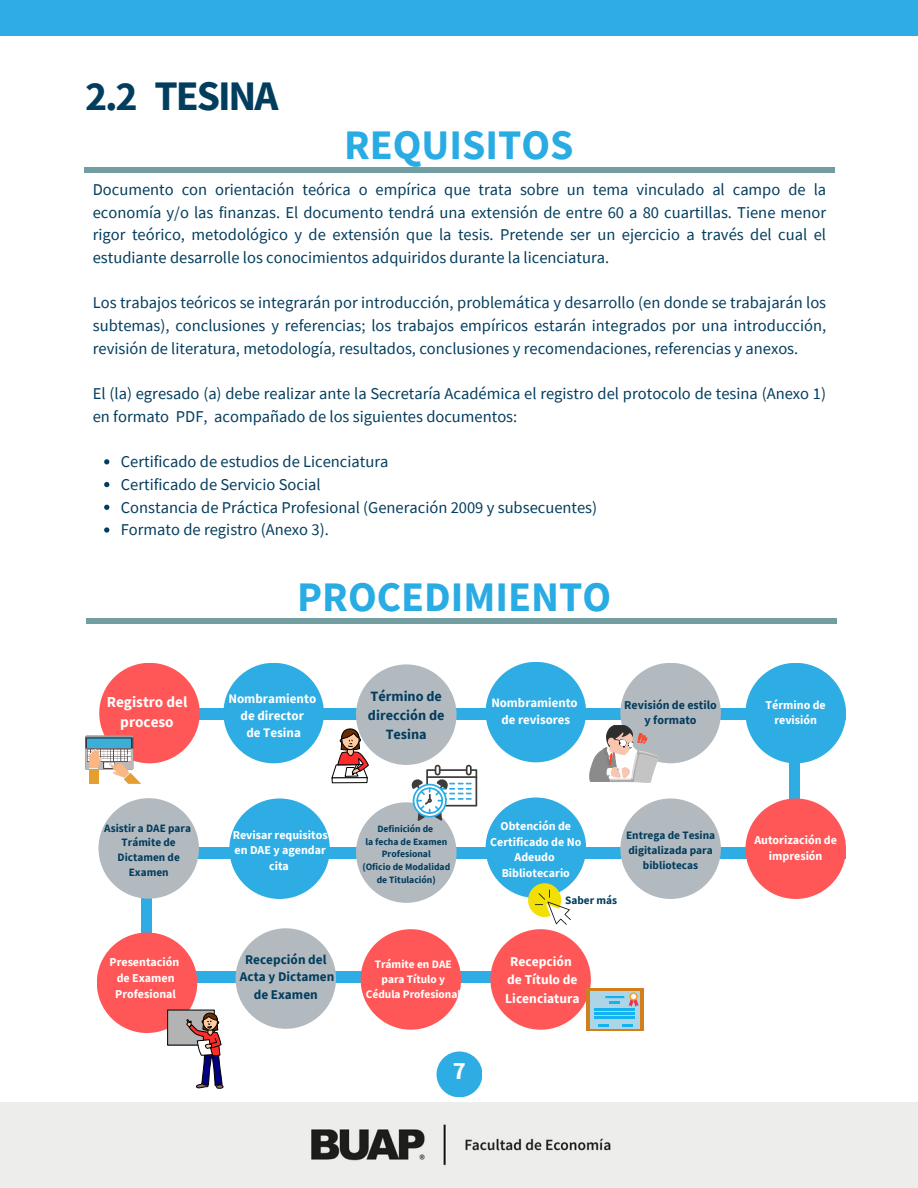
<style>
.page{position:relative;width:918px;height:1188px;background:#fff}
.page>*{position:absolute;margin:0;border:0;box-sizing:border-box;transform-origin:0 0}
.t1{font:700 42px "Source Sans Pro";color:#29abe3}
.t2{font:700 42px "Source Sans Pro";letter-spacing:-.05em;color:#033d5e}
.t3{font:700 24.9px "Source Sans Pro";color:#fff}
.t4{font:16.5px/22.6px "Source Sans Pro";color:#033d5e;text-align:justify}
.t5{font:700 15.3px/20px "Source Sans Pro";color:#fffffe;text-align:center}
.t6{font:700 14.25px/18.6px "Source Sans Pro";color:#033d5e;text-align:center}
.t7{font:700 13.5px/18.5px "Source Sans Pro";color:#fff}
.t8{font:700 13.35px/17.4px "Source Sans Pro";color:#033d5e;text-align:center}
.t9{font:700 13.05px "Source Sans Pro";color:#fff}
.t10{font:700 12.9px "Source Sans Pro";color:#fff}
.t11{font:700 12px/15.8px "Source Sans Pro";color:#fff;text-align:center}
.t12{font:700 12px/15.8px "Source Sans Pro";color:#fffffe}
.t13{font:700 12px/15.8px "Source Sans Pro";color:#033d5e;text-align:center}
.t14{font:700 11.4px/14.9px "Source Sans Pro";color:#033d5e;text-align:center}
.t15{font:700 11.4px/15px "Source Sans Pro";color:#fffffe;text-align:center}
.t16{font:700 11.25px/14.9px "Source Sans Pro";color:#033d5e;text-align:center}
.t17{font:700 9.75px/12.8px "Source Sans Pro";color:#033d5e;text-align:center}
</style>
<div class="page">
<div style="left:0;top:0;width:918px;height:36px;background:#2eade4"></div>
<div style="left:84px;top:168px;width:751px;height:5px;background:#729ea1"></div>
<div style="left:86px;top:618px;width:751px;height:6px;background:#729ea1"></div>
<svg style="left:104px;top:459px;width:5px;height:5px"></svg>
<svg style="left:104px;top:482px;width:5px;height:5px"></svg>
<svg style="left:104px;top:505px;width:5px;height:5px"></svg>
<svg style="left:104px;top:527px;width:5px;height:6px"></svg>
<div style="left:437px;top:1051px;width:45px;height:46px;background:#2eade4;border-radius:50%"></div>
<div style="left:0;top:1102px;width:918px;height:86px;background:#ededec"></div>
<div style="left:149px;top:708px;width:697px;height:11px;background:#2eade4"></div>
<div style="left:99px;top:663px;width:101px;height:100px;background:#ff5757;border-radius:50%"></div>
<div style="left:223px;top:663px;width:101px;height:100px;background:#2eade4;border-radius:50%"></div>
<div style="left:356px;top:664px;width:101px;height:101px;background:#b3babf;border-radius:50%"></div>
<div style="left:486px;top:662px;width:100px;height:100px;background:#2eade4;border-radius:50%"></div>
<div style="left:620px;top:663px;width:101px;height:100px;background:#b3babf;border-radius:50%"></div>
<div style="left:745px;top:663px;width:101px;height:100px;background:#2eade4;border-radius:50%"></div>
<div style="left:125px;top:971px;width:461px;height:12px;background:#2eade4"></div>
<div style="left:149px;top:848px;width:697px;height:11px;background:#2eade4"></div>
<div style="left:142px;top:859px;width:9px;height:162px;background:#2eade4"></div>
<div style="left:97px;top:932px;width:100px;height:101px;background:#ff5757;border-radius:50%"></div>
<div style="left:229px;top:798px;width:101px;height:101px;background:#2eade4;border-radius:50%"></div>
<div style="left:361px;top:929px;width:100px;height:101px;background:#ff5757;border-radius:50%"></div>
<div style="left:486px;top:797px;width:100px;height:101px;background:#2eade4;border-radius:50%"></div>
<div style="left:620px;top:798px;width:101px;height:101px;background:#b3babf;border-radius:50%"></div>
<div style="left:790px;top:725px;width:9px;height:145px;background:#2eade4"></div>
<div style="left:745px;top:798px;width:101px;height:101px;background:#ff5757;border-radius:50%"></div>
<div style="left:490px;top:929px;width:101px;height:101px;background:#ff5757;border-radius:50%"></div>
<svg style="left:332px;top:727px;width:37px;height:56px"></svg>
<svg style="left:590px;top:725px;width:68px;height:57px"></svg>
<div style="left:168px;top:1010px;width:46px;height:35px;background:#b3b3b3"></div>
<div style="left:167px;top:1010px;width:48px;height:35px;border:1px solid #000"></div>
<svg style="left:186px;top:1012px;width:37px;height:77px"></svg>
<svg style="left:85px;top:735px;width:56px;height:49px"></svg>
<div style="left:586px;top:988px;width:57px;height:43px;background:#d27e1c"></div>
<div style="left:590px;top:991px;width:50px;height:37px;background:#aed5e5"></div>
<svg style="left:629px;top:992px;width:9px;height:9px"></svg>
<svg style="left:605px;top:994px;width:34px;height:13px"></svg>
<svg style="left:598px;top:1024px;width:10px;height:2px"></svg>
<svg style="left:622px;top:1024px;width:10px;height:2px"></svg>
<hr style="left:595px;top:1008px;width:40px;height:3px;background:#14b3f0">
<hr style="left:595px;top:1012px;width:40px;height:3px;background:#14b3f0">
<hr style="left:595px;top:1016px;width:40px;height:2px;background:#14b3f0">
<div style="left:356px;top:802px;width:101px;height:101px;background:#b3babf;border-radius:50%"></div>
<svg style="left:411px;top:765px;width:66px;height:56px"></svg>
<div style="left:98px;top:798px;width:101px;height:101px;background:#b3babf;border-radius:50%"></div>
<div style="left:236px;top:928px;width:100px;height:101px;background:#b3babf;border-radius:50%"></div>
<svg style="left:528px;top:883px;width:43px;height:42px"></svg>
<p class="t2" style="left:85px;top:69px;width:195px">2.2 TESINA</p>
<p class="t1" style="left:344px;top:118px;width:231px">REQUISITOS</p>
<p class="t4" style="left:93px;top:178px;width:735px">Documento con orientación teórica o empírica que trata sobre un tema vinculado al campo de la economía y/o las finanzas. El documento tendrá una extensión de entre 60 a 80 cuartillas. Tiene menor rigor teórico, metodológico y de extensión que la tesis. Pretende ser un ejercicio a través del cual el estudiante desarrolle los conocimientos adquiridos durante la licenciatura.</p>
<p class="t4" style="left:93px;top:291px;width:735px">Los trabajos teóricos se integrarán por introducción, problemática y desarrollo (en donde se trabajarán los subtemas), conclusiones y referencias; los trabajos empíricos estarán integrados por una introducción, revisión de literatura, metodología, resultados, conclusiones y recomendaciones, referencias y anexos.</p>
<p class="t4" style="left:93px;top:382px;width:735px">El (la) egresado (a) debe realizar ante la Secretaría Académica el registro del protocolo de tesina (Anexo 1) en formato PDF, acompañado de los siguientes documentos:</p>
<p class="t4" style="left:121px;top:450px;width:269px">Certificado de estudios de Licenciatura</p>
<p class="t4" style="left:121px;top:473px;width:201px">Certificado de Servicio Social</p>
<p class="t4" style="left:121px;top:495px;width:478px">Constancia de Práctica Profesional (Generación 2009 y subsecuentes)</p>
<p class="t4" style="left:121px;top:518px;width:210px">Formato de registro (Anexo 3).</p>
<p class="t1" style="left:297px;top:570px;width:315px">PROCEDIMIENTO</p>
<p class="t6" style="left:368px;top:687px;width:78px">Término de dirección de<br>Tesina</p>
<p class="t9" style="left:228px;top:690px;width:89px">Nombramiento</p>
<p class="t9" style="left:241px;top:707px;width:65px">de director</p>
<p class="t9" style="left:246px;top:725px;width:56px">de Tesina</p>
<p class="t5" style="left:107px;top:692px;width:82px">Registro del proceso</p>
<p class="t10" style="left:491px;top:695px;width:88px">Nombramiento</p>
<p class="t10" style="left:501px;top:711px;width:70px">de revisores</p>
<p class="t13" style="left:624px;top:696px;width:94px">Revisión de estilo y formato</p>
<p class="t16" style="left:104px;top:820px;width:88px">Asistir a DAE para</p>
<p class="t16" style="left:118px;top:835px;width:64px">Trámite de<br>Dictamen de<br>Examen</p>
<p class="t12" style="left:110px;top:954px;width:71px">Presentación</p>
<p class="t12" style="left:115px;top:970px;width:62px">de Examen<br>Profesional</p>
<p class="t11" style="left:233px;top:826px;width:97px">Revisar requisitos en DAE y agendar cita</p>
<p class="t8" style="left:245px;top:950px;width:83px">Recepción del</p>
<p class="t8" style="left:240px;top:968px;width:96px">Acta y Dictamen de Examen</p>
<p class="t17" style="left:377px;top:822px;width:57px">Definición de</p>
<p class="t17" style="left:365px;top:835px;width:83px">la fecha de Examen<br>Profesional</p>
<p class="t17" style="left:362px;top:860px;width:89px">(Oficio de Modalidad de Titulación)</p>
<p class="t15" style="left:366px;top:956px;width:96px">Trámite en DAE para Título y<br>Cédula Profesional</p>
<p class="t3" style="left:453px;top:1054px;width:15px">7</p>
<p class="t11" style="left:490px;top:818px;width:93px">Obtención de<br>Certificado de No</p>
<p class="t11" style="left:514px;top:849px;width:42px">Adeudo</p>
<p class="t11" style="left:502px;top:865px;width:70px">Bibliotecario</p>
<p class="t16" style="left:565px;top:892px;width:53px">Saber más</p>
<p class="t14" style="left:626px;top:827px;width:91px">Entrega de Tesina digitalizada para bibliotecas</p>
<p class="t7" style="left:510px;top:952px;width:63px">Recepción</p>
<p class="t7" style="left:505px;top:970px;width:76px">de Título de<br>Licenciatura</p>
<p class="t11" style="left:766px;top:696px;width:62px">Término de revisión</p>
<p class="t11" style="left:754px;top:832px;width:84px">Autorización de impresión</p>
</div>
